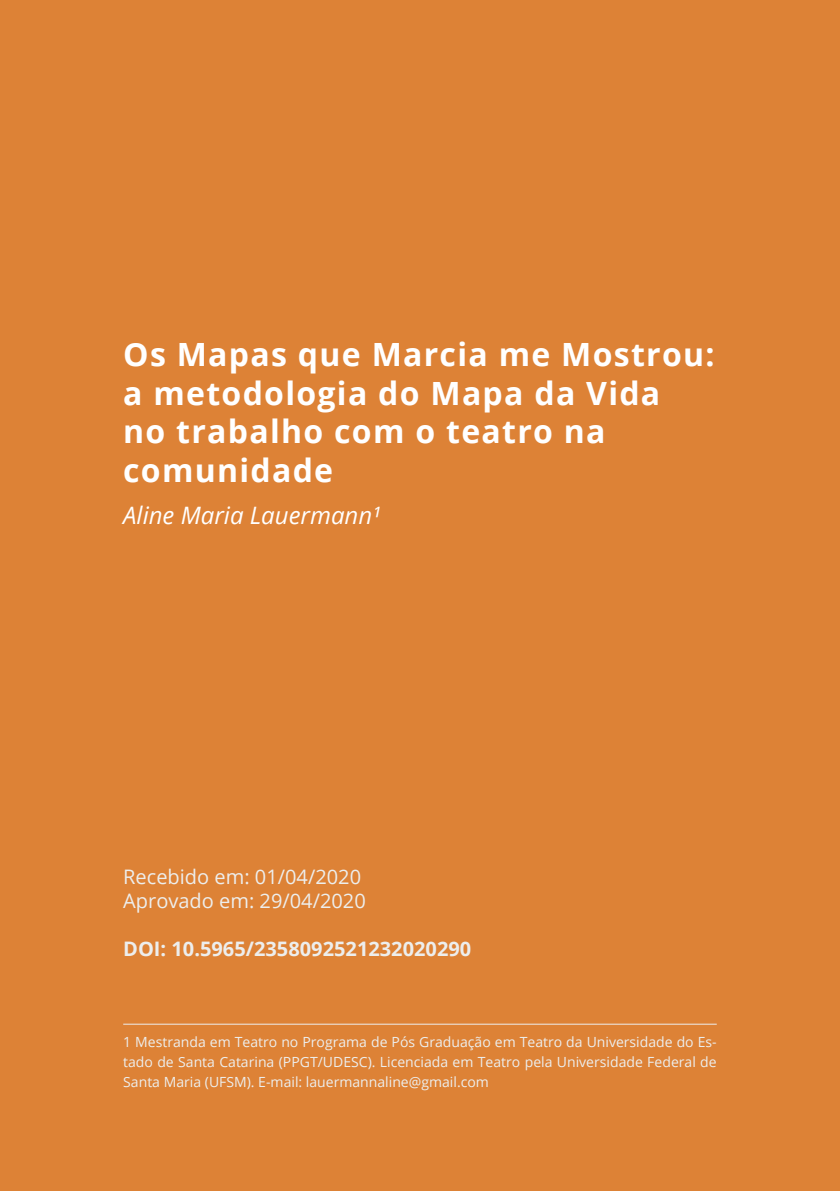
<style>
.page{position:relative;width:840px;height:1191px;background:#fff}
.page>*{position:absolute;margin:0;border:0;box-sizing:border-box;transform-origin:0 0}
.t1{font:700 32px/38.4px "Open Sans";letter-spacing:.04em;color:#fff}
.t2{font:italic 24px "Open Sans";color:#fff}
.t3{font:20px/24px "Open Sans";color:#edeeed}
.t4{font:700 20px "Open Sans";color:#edeeed}
.t5{font:14px/20px "Open Sans";color:#edeeed;text-align:justify}
</style>
<div class="page">
<div style="left:0;top:0;width:839px;height:1191px;background:#dd8236"></div>
<hr style="left:123px;top:1023px;width:593px;height:1px;background:#edeeed">
<h1 class="t1" style="left:123px;top:335px;width:592px">Os Mapas que Marcia me Mostrou: a metodologia do Mapa da Vida<br>no trabalho com o teatro na comunidade</h1>
<h2 class="t2" style="left:123px;top:499px;width:259px">Aline Maria Lauermann¹</h2>
<h3 class="t3" style="left:123px;top:863px;width:244px">Recebido em: 01/04/2020<br>Aprovado em: 29/04/2020</h3>
<h3 class="t4" style="left:123px;top:934px;width:349px">DOI: 10.5965/2358092521232020290</h3>
<p class="t5" style="left:123px;top:1032px;width:594px">1 Mestranda em Teatro no Programa de Pós Graduação em Teatro da Universidade do Es&shy;tado de Santa Catarina (PPGT/UDESC). Licenciada em Teatro pela Universidade Federal de Santa Maria (UFSM). E-mail: lauermannaline@gmail.com</p>
</div>
